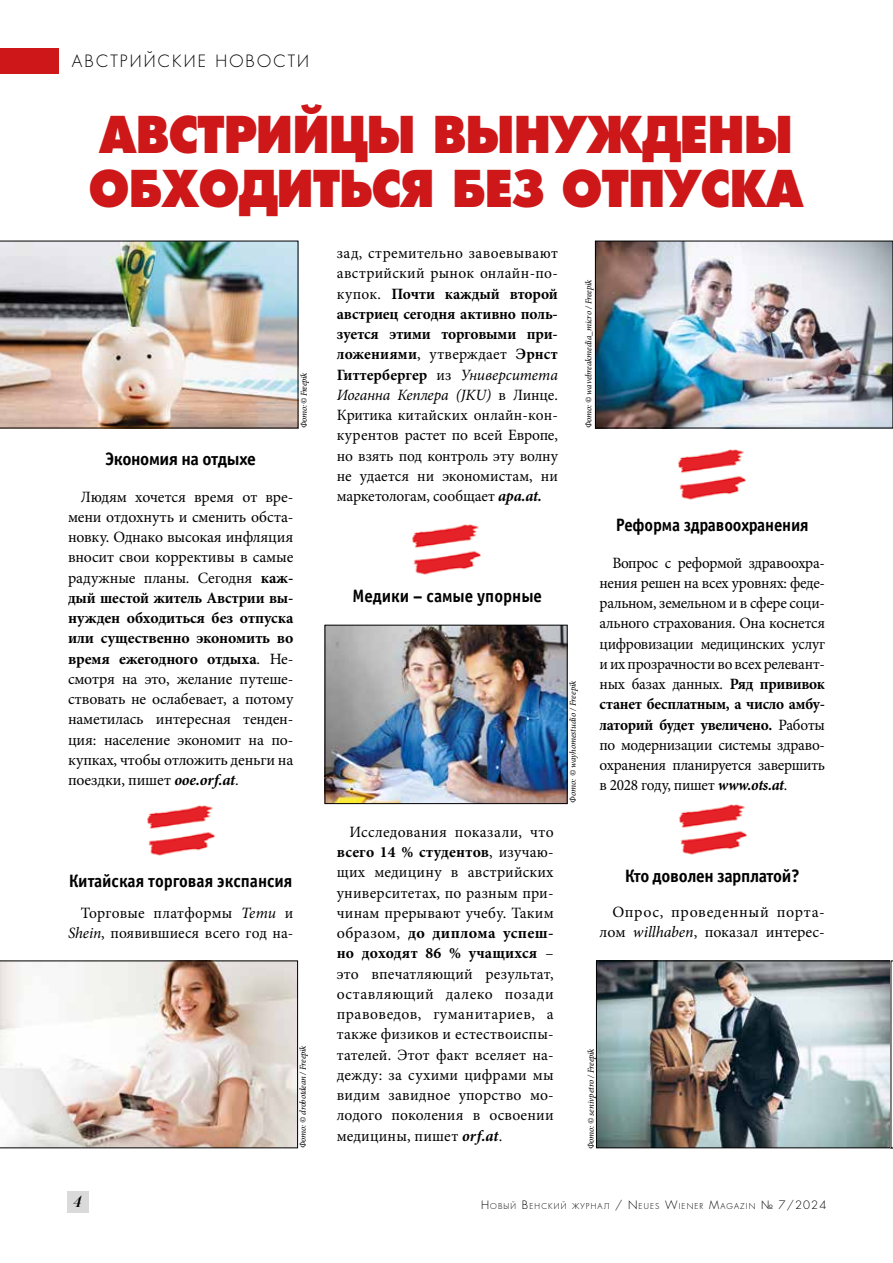
<style>
.page{position:relative;width:893px;height:1263px;background:#fff}
.page>*{position:absolute;margin:0;border:0;box-sizing:border-box;transform-origin:0 0}
.t1{font:49.35px/54px "Favorit Extra Bold C";letter-spacing:-.02em;color:#cd1719;scale:.92 1}
.t2{font:18px "Officina Sans Bold C";letter-spacing:-.01em;color:#000;scale:.94 1}
.t3{font:18px "Officina Sans Bold C";letter-spacing:-.01em;color:#000;scale:.93 1}
.t4{font:18px "Officina Sans Bold C";letter-spacing:-.01em;color:#000;scale:.96 1}
.t5{font:18px "Officina Sans Bold C";letter-spacing:-.01em;color:#000}
.t6{font:16.5px "Favorit Light C";letter-spacing:.13em;color:#000}
.t7{font:italic 16.5px "Paragon Nord C";color:#000}
.t8{font:15.75px/20.2px "Minion Pro";color:#000;text-align:justify}
.t9{font:15.75px/20.2px "Minion Pro";letter-spacing:.03em;color:#000;text-align:right}
.t10{font:italic 9px "Minion Pro";letter-spacing:-.02em;color:#000}
.t11{font:italic 9px "Minion Pro";letter-spacing:-.045em;color:#000}
.t12{font:7.8px "Favorit Light C";letter-spacing:.145em;color:#000}
.s1{font-weight:700}
.s2{font-weight:700;font-style:italic}
.s3{font-style:italic}
.s4{font-size:11.25px}
</style>
<div class="page">
<div style="left:67px;top:1192px;width:22px;height:21px;background:#dadada"></div>
<div style="left:0;top:48px;width:59px;height:25px;background:#cd1719"></div>
<img style="left:597px;top:243px;width:294px;height:183px">
<div style="left:595px;top:241px;width:298px;height:187px;border:1px solid #000"></div>
<img style="left:0;top:241px;width:298px;height:187px">
<img style="left:327px;top:627px;width:238px;height:175px">
<div style="left:325px;top:625px;width:242px;height:179px;border:1px solid #000"></div>
<img style="left:147px;top:805px;width:68px;height:51px">
<img style="left:412px;top:524px;width:69px;height:51px">
<img style="left:678px;top:449px;width:68px;height:51px">
<img style="left:679px;top:804px;width:68px;height:51px">
<img style="left:598px;top:963px;width:293px;height:183px">
<div style="left:596px;top:961px;width:297px;height:187px;border:1px solid #000"></div>
<img style="left:0;top:961px;width:298px;height:187px">
<svg style="left:891px;top:961px;width:2px;height:187px"></svg>
<p class="t6" style="left:72px;top:50px;width:239px">АВСТРИЙСКИЕ НОВОСТИ</p>
<h1 class="t1" style="left:89px;top:108px;width:779px">АВСТРИЙЦЫ ВЫНУЖДЕНЫ<br>ОБХОДИТЬСЯ БЕЗ ОТПУСКА</h1>
<p class="t11" style="left:298px;top:428px;width:57px;rotate:-90deg">Фото: © Freepik</p>
<p class="t5" style="left:105px;top:449px;width:152px">Экономия на отдыхе</p>
<p class="t8" style="left:68px;top:486px;width:227px;text-indent:13px">Людям хочется время от вре&shy;мени отдохнуть и сменить обста&shy;новку. Однако высокая инфляция вносит свои коррективы в самые радужные планы. Сегодня <span class="s1">каж&shy;дый шестой житель Австрии вы&shy;нужден обходиться без отпуска или существенно экономить во время ежегодного отдыха</span>. Не&shy;смотря на это, желание путеше&shy;ствовать не ослабевает, а потому наметилась интересная тенден&shy;ция: население экономит на по&shy;купках, чтобы отложить деньги на поездки, пишет <span class="s2">ooe.orf.at</span>.</p>
<p class="t8" style="left:337px;top:243px;width:223px">зад, стремительно завоевывают австрийский рынок онлайн-по&shy;купок. <span class="s1">Почти каждый второй австриец сегодня активно поль&shy;зуется этими торговыми при&shy;ложениями</span>, утверждает <span class="s1">Эрнст Гиттербергер</span> из <span class="s3">Университета Иоганна Кеплера (JKU)</span> в Линце.<br>Критика китайских онлайн-кон&shy;курентов растет по всей Европе, но взять под контроль эту волну не удается ни экономистам, ни маркетологам, сообщает <span class="s2">apa.at.</span></p>
<p class="t2" style="left:353px;top:586px;width:203px">Медики – самые упорные</p>
<p class="t10" style="left:582px;top:428px;width:150px;rotate:-90deg">Фото: © wavebreakmedia_micro / Freepik</p>
<p class="t10" style="left:567px;top:803px;width:124px;rotate:-90deg">Фото: © wayhomestudio / Freepik</p>
<p class="t3" style="left:616px;top:514px;width:209px">Реформа здравоохранения</p>
<p class="t8" style="left:600px;top:552px;width:227px;text-indent:13px">Вопрос с реформой здравоохра&shy;нения решен на всех уровнях: феде&shy;ральном, земельном и в сфере соци&shy;ального страхования. Она коснется цифровизации медицинских услуг и их прозрачности во всех релевант&shy;ных базах данных. <span class="s1">Ряд прививок станет бесплатным, а число амбу&shy;латорий будет увеличено.</span> Работы по модернизации системы здраво&shy;охранения планируется завершить в 2028 году, пишет <span class="s2">www.ots.at</span>.</p>
<p class="t8" style="left:337px;top:822px;width:218px;text-indent:13px">Исследования показали, что <span class="s1">всего 14 % студентов</span>, изучаю&shy;щих медицину в австрийских университетах, по разным при&shy;чинам прерывают учебу. Таким образом, <span class="s1">до диплома успеш&shy;но доходят 86 % учащихся</span> – это впечатляющий результат, оставляющий далеко позади правоведов, гуманитариев, а также физиков и естествоиспы&shy;тателей. Этот факт вселяет на&shy;дежду: за сухими цифрами мы видим завидное упорство мо&shy;лодого поколения в освоении медицины, пишет <span class="s2">orf.at</span>.</p>
<p class="t4" style="left:625px;top:865px;width:184px">Кто доволен зарплатой?</p>
<p class="t9" style="left:600px;top:902px;width:227px">Опрос, проведенный порта&shy;лом <span class="s3">willhaben</span>, показал интерес-</p>
<p class="t2" style="left:69px;top:871px;width:240px">Китайская торговая экспансия</p>
<p class="t8" style="left:68px;top:903px;width:227px;text-align:right">Торговые платформы <span class="s3">Temu</span> и<br><span class="s3">Shein</span>, появившиеся всего год на-</p>
<p class="t10" style="left:297px;top:1148px;width:104px;rotate:-90deg">Фото: © drobotdean / Freepik</p>
<p class="t10" style="left:585px;top:1149px;width:102px;rotate:-90deg">Фото: © senivpetro / Freepik</p>
<p class="t7" style="left:72px;top:1192px;width:10px">4</p>
<p class="t12" style="left:481px;top:1201px;width:347px"><span class="s4">Н</span>ОВЫЙ <span class="s4">В</span>ЕНСКИЙ ЖУРНАЛ <span class="s4">/</span> <span class="s4">N</span>EUES <span class="s4">W</span>IEN ER <span class="s4">M</span>AGAZIN <span class="s4">№ 7/2024</span></p>
</div>
